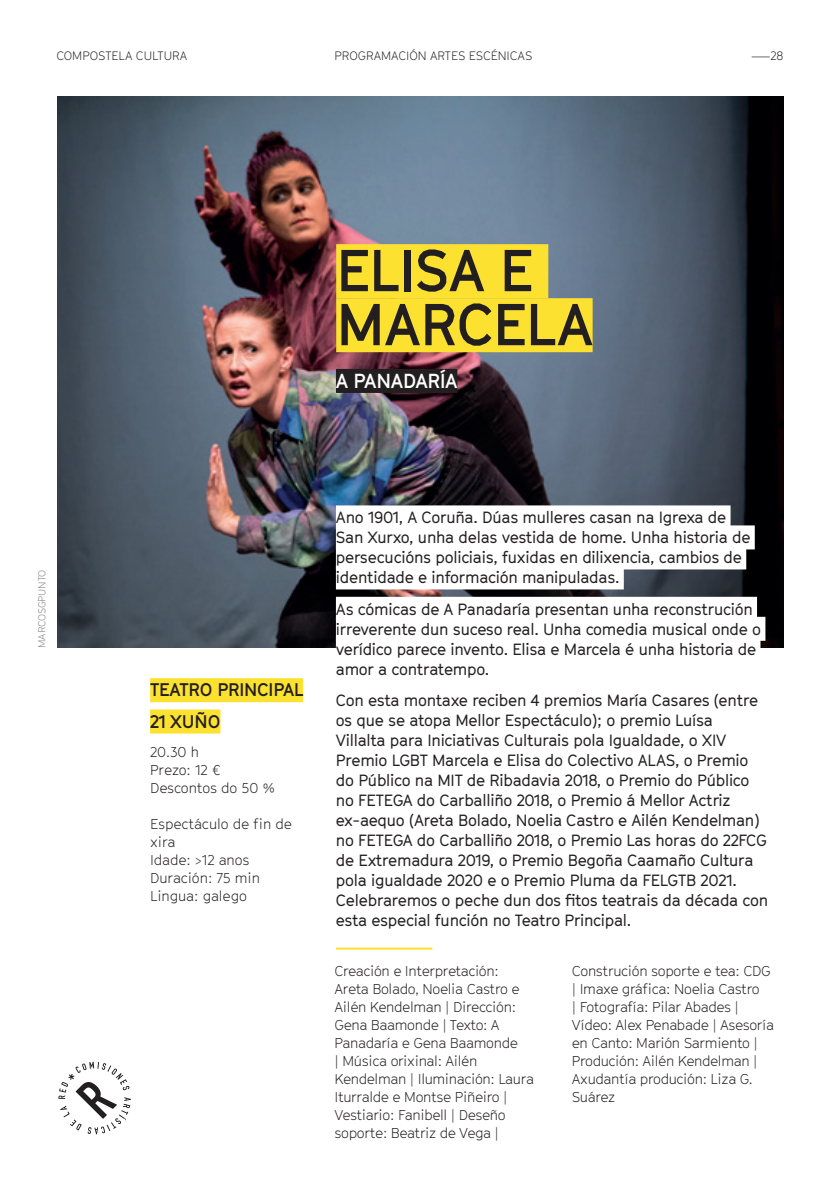
<style>
.page{position:relative;width:840px;height:1191px;background:#fff}
.page>*{position:absolute;margin:0;border:0;box-sizing:border-box;transform-origin:0 0}
._1_titulo_obra{font:700 58px/54px "GT Cinetype";letter-spacing:-.01em;color:#231f20}
._2_compañia{font:700 20px "GT Cinetype";letter-spacing:-.015em;color:#fff}
._3_lugar_e_data{font:700 18px "GT Cinetype";letter-spacing:-.01em;color:#231f20}
._5_txt_obra{font:16px/20px "GT Cinetype";letter-spacing:-.015em;color:#231f20}
._6_ficha_tecnica{font:300 14px/18px "GT Cinetype";letter-spacing:-.02em;color:#231f20}
._4_hora_e_info{font:300 14px/18px "GT Cinetype";color:#231f20}
.t1{font:300 12px "GT Cinetype";color:#231f20}
.pie_foto{font:300 10px "GT Cinetype";letter-spacing:-.01em;color:#808285}
.s1{font-family:"Replica Std"}
</style>
<div class="page">
<img style="left:57px;top:96px;width:726px;height:552px">
<div style="left:336px;top:244px;width:212px;height:54px;background:#fce130"></div>
<div style="left:336px;top:298px;width:256px;height:54px;background:#fce130"></div>
<div style="left:336px;top:369px;width:121px;height:24px;background:#231f20"></div>
<div style="left:336px;top:505px;width:394px;height:24px;background:#fff"></div>
<div style="left:336px;top:525px;width:418px;height:24px;background:#fff"></div>
<div style="left:336px;top:545px;width:409px;height:24px;background:#fff"></div>
<div style="left:336px;top:565px;width:287px;height:24px;background:#fff"></div>
<div style="left:336px;top:597px;width:420px;height:24px;background:#fff"></div>
<div style="left:336px;top:617px;width:429px;height:24px;background:#fff"></div>
<div style="left:336px;top:637px;width:424px;height:24px;background:#fff"></div>
<hr style="left:336px;top:947px;width:96px;height:2px;background:#fce130">
<div style="left:150px;top:678px;width:153px;height:24px;background:#fce130"></div>
<div style="left:150px;top:709px;width:70px;height:24px;background:#fce130"></div>
<svg style="left:58px;top:1061px;width:73px;height:73px"></svg>
<p class="t1" style="left:56px;top:49px;width:132px">COMPOSTELA CULTURA</p>
<p class="t1" style="left:334px;top:49px;width:199px">PROGRAMACIÓN ARTES ESCÉNICAS</p>
<p class="t1" style="left:750px;top:49px;width:34px"><span class="s1">—</span>28</p>
<p class="pie_foto" style="left:36px;top:648px;width:80px;rotate:-90deg">MARCOSGPUNTO</p>
<p class="_1_titulo_obra" style="left:336px;top:243px;width:258px">ELISA E<br>MARCELA</p>
<p class="_2_compañia" style="left:336px;top:369px;width:123px">A PANADARÍA</p>
<p class="_3_lugar_e_data" style="left:150px;top:679px;width:155px">TEATRO PRINCIPAL</p>
<p class="_3_lugar_e_data" style="left:150px;top:710px;width:72px">21 XUÑO</p>
<p class="_4_hora_e_info" style="left:150px;top:743px;width:50px">20.30 h</p>
<p class="_4_hora_e_info" style="left:150px;top:761px;width:72px">Prezo: 12 €</p>
<p class="_4_hora_e_info" style="left:150px;top:779px;width:127px">Descontos do 50 %</p>
<p class="_4_hora_e_info" style="left:150px;top:815px;width:143px">Espectáculo de fin de xira</p>
<p class="_4_hora_e_info" style="left:150px;top:851px;width:101px">Idade: &gt;12 anos</p>
<p class="_4_hora_e_info" style="left:150px;top:869px;width:111px">Duración: 75 min</p>
<p class="_4_hora_e_info" style="left:150px;top:887px;width:98px">Lingua: galego</p>
<p class="_5_txt_obra" style="left:336px;top:507px;width:416px">Ano 1901, A Coruña. Dúas mulleres casan na Igrexa de San Xurxo, unha delas vestida de home. Unha historia de persecucións policiais, fuxidas en dilixencia, cambios de identidade e información manipuladas.</p>
<p class="_5_txt_obra" style="left:336px;top:599px;width:426px">As cómicas de A Panadaría presentan unha reconstrución irreverente dun suceso real. Unha comedia musical onde o verídico parece invento. Elisa e Marcela é unha historia de amor a contratempo.</p>
<p class="_5_txt_obra" style="left:336px;top:690px;width:433px">Con esta montaxe reciben 4 premios María Casares (entre os que se atopa Mellor Espectáculo); o premio Luísa<br>Villalta para Iniciativas Culturais pola Igualdade, o XIV Premio LGBT Marcela e Elisa do Colectivo ALAS, o Premio do Público na MIT de Ribadavia 2018, o Premio do Público no FETEGA do Carballiño 2018, o Premio á Mellor Actriz ex-aequo (Areta Bolado, Noelia Castro e Ailén Kendelman) no FETEGA do Carballiño 2018, o Premio Las horas do 22FCG de Extremadura 2019, o Premio Begoña Caamaño Cultura pola igualdade 2020 e o Premio Pluma da FELGTB 2021.<br>Celebraremos o peche dun dos fitos teatrais da década con esta especial función no Teatro Principal.</p>
<p class="_6_ficha_tecnica" style="left:334px;top:961px;width:201px">Creación e Interpretación:<br>Areta Bolado, Noelia Castro e<br>Ailén Kendelman | Dirección:<br>Gena Baamonde | Texto: A<br>Panadaría e Gena Baamonde<br>| Música orixinal: Ailén<br>Kendelman | Iluminación: Laura<br>Iturralde e Montse Piñeiro |<br>Vestiario: Fanibell | Deseño soporte: Beatriz de Vega |</p>
<p class="_6_ficha_tecnica" style="left:571px;top:961px;width:203px">Construción soporte e tea: CDG | Imaxe gráfica: Noelia Castro<br>| Fotografía: Pilar Abades |<br>Vídeo: Alex Penabade | Asesoría en Canto: Marión Sarmiento |<br>Produción: Ailén Kendelman |<br>Axudantía produción: Liza G.<br>Suárez</p>
</div>
